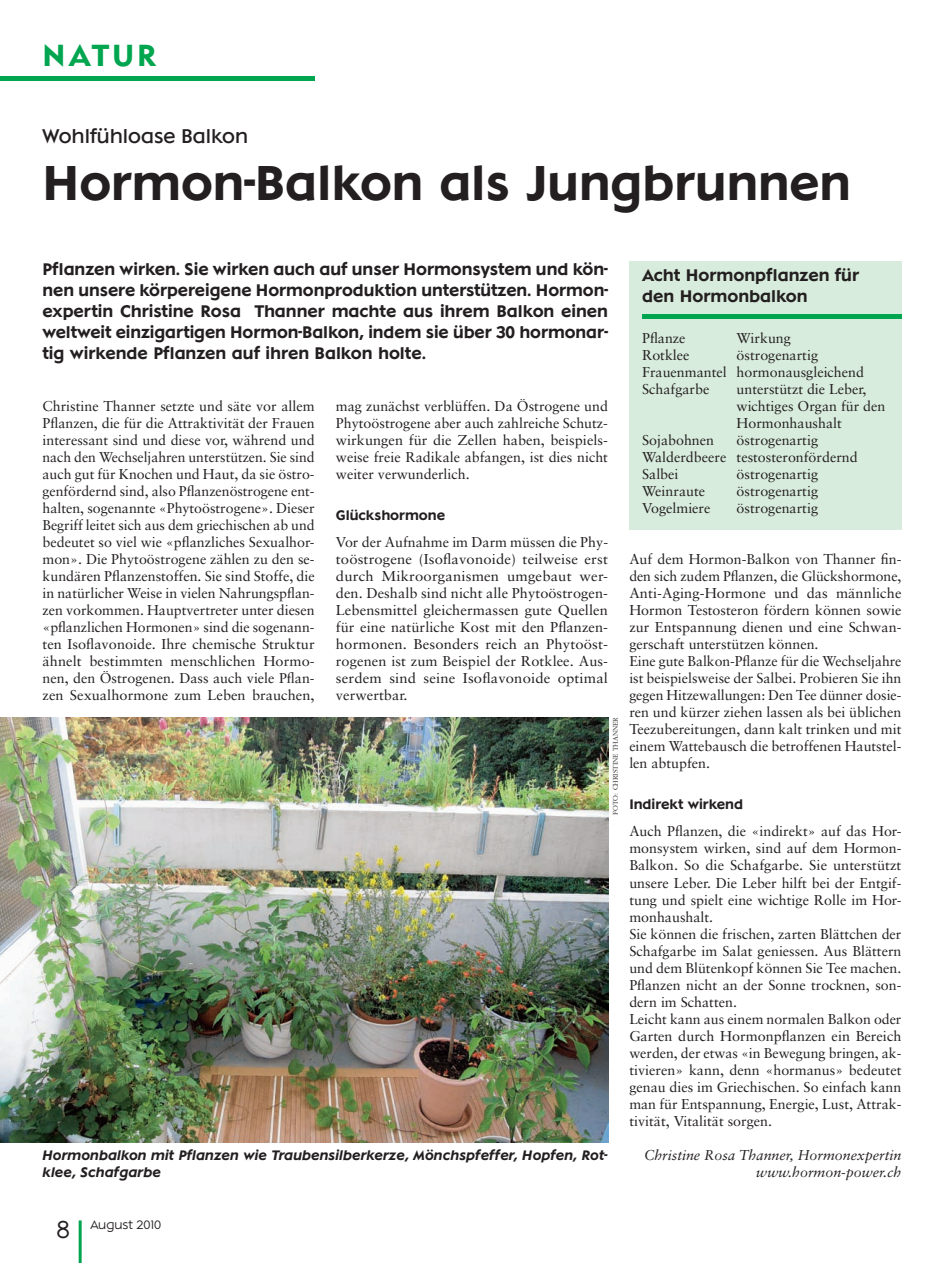
<style>
.page{position:relative;width:944px;height:1263px;background:#fff}
.page>*{position:absolute;margin:0;border:0;box-sizing:border-box;transform-origin:0 0}
.t1{font:500 48px "Nivea";color:#231f20}
.t2{font:500 30px "Nivea";letter-spacing:.1em;color:#00a54f}
.t3{font:300 24px "Nivea";color:#231f20}
.t4{font:19.5px "Nivea";color:#231f20}
.t5{font:500 16.5px/21px "Nivea";color:#231f20;text-align:justify}
.t6{font:14.25px/17px "Sabon";color:#231f20}
.t7{font:italic 14.25px/17px "Sabon";color:#231f20;text-align:right}
.t8{font:italic 500 13.5px/17px "Nivea";color:#231f20}
.t9{font:500 13.5px "Nivea";color:#231f20}
.t10{font:300 12px "Nivea";color:#231f20}
.t11{font:300 7.5px "Garamond";color:#231f20}
</style>
<div class="page">
<hr style="left:79px;top:1220px;width:3px;height:43px;background:#00a54f">
<hr style="left:0;top:77px;width:315px;height:4px;background:#00a54f">
<div style="left:629px;top:262px;width:272px;height:268px;background:#d8ecdd"></div>
<hr style="left:642px;top:314px;width:259px;height:4px;background:#00a54f">
<img style="left:0;top:717px;width:608px;height:426px">
<h2 class="t2" style="left:43px;top:44px;width:115px">NATUR</h2>
<h3 class="t4" style="left:43px;top:129px;width:207px">Wohlfühloase Balkon</h3>
<h1 class="t1" style="left:43px;top:165px;width:810px">Hormon-Balkon als Jungbrunnen</h1>
<p class="t5" style="left:43px;top:260px;width:567px">Pflanzen wirken. Sie wirken auch auf unser Hormonsystem und kön&shy;nen unsere körpereigene Hormonproduktion unterstützen. Hormon&shy;expertin Christine Rosa Thanner machte aus ihrem Balkon einen weltweit einzigartigen Hormon-Balkon, indem sie über 30 hormonar&shy;tig wirkende Pflanzen auf ihren Balkon holte.</p>
<p class="t6" style="left:43px;top:399px;width:274px;text-align:justify">Christine Thanner setzte und säte vor allem Pflanzen, die für die Attraktivität der Frauen interessant sind und diese vor, während und nach den Wechseljahren unterstützen. Sie sind auch gut für Knochen und Haut, da sie östro&shy;genfördernd sind, also Pflanzenöstrogene ent&shy;halten, sogenannte «Phytoöstrogene». Dieser Begriff leitet sich aus dem griechischen ab und bedeutet so viel wie «pflanzliches Sexualhor&shy;mon». Die Phytoöstrogene zählen zu den se&shy;kundären Pflanzenstoffen. Sie sind Stoffe, die in natürlicher Weise in vielen Nahrungspflan&shy;zen vorkommen. Hauptvertreter unter diesen «pflanzlichen Hormonen» sind die sogenann&shy;ten Isoflavonoide. Ihre chemische Struktur ähnelt bestimmten menschlichen Hormo&shy;nen, den Östrogenen. Dass auch viele Pflan&shy;zen Sexualhormone zum Leben brauchen,</p>
<p class="t6" style="left:336px;top:399px;width:274px;text-align:justify">mag zunächst verblüffen. Da Östrogene und Phytoöstrogene aber auch zahlreiche Schutz&shy;wirkungen für die Zellen haben, beispiels&shy;weise freie Radikale abfangen, ist dies nicht weiter verwunderlich.</p>
<p class="t9" style="left:336px;top:510px;width:111px">Glückshormone</p>
<p class="t6" style="left:336px;top:535px;width:274px;text-align:justify">Vor der Aufnahme im Darm müssen die Phy&shy;toöstrogene (Isoflavonoide) teilweise erst durch Mikroorganismen umgebaut wer&shy;den. Deshalb sind nicht alle Phytoöstrogen-Lebensmittel gleichermassen gute Quellen für eine natürliche Kost mit den Pflanzen&shy;hormonen. Besonders reich an Phytoöst&shy;rogenen ist zum Beispiel der Rotklee. Aus&shy;serdem sind seine Isoflavonoide optimal verwertbar.</p>
<p class="t11" style="left:613px;top:815px;width:99px;rotate:-90deg">FOTO: CHRISTINE THANNER</p>
<p class="t8" style="left:43px;top:1148px;width:567px">Hormonbalkon mit Pflanzen wie Traubensilberkerze, Mönchspfeffer, Hopfen, Rot&shy;klee, Schafgarbe</p>
<p class="t5" style="left:642px;top:267px;width:219px">Acht Hormonpflanzen für den Hormonbalkon</p>
<p class="t6" style="left:642px;top:331px;width:45px">Pflanze</p>
<p class="t6" style="left:737px;top:331px;width:56px">Wirkung</p>
<p class="t6" style="left:642px;top:348px;width:49px">Rotklee</p>
<p class="t6" style="left:642px;top:348px;width:223px;text-indent:95px">östrogenartig<br>Frauenmantel hormonausgleichend<br>Schafgarbe</p>
<p class="t6" style="left:737px;top:382px;width:150px">unterstützt die Leber, wichtiges Organ für den<br>Hormonhaushalt</p>
<p class="t6" style="left:642px;top:433px;width:74px">Sojabohnen</p>
<p class="t6" style="left:642px;top:433px;width:217px;text-indent:95px">östrogenartig<br>Walderdbeere testosteronfördernd<br>Salbei</p>
<p class="t6" style="left:737px;top:467px;width:83px">östrogenartig</p>
<p class="t6" style="left:642px;top:484px;width:65px">Weinraute</p>
<p class="t6" style="left:737px;top:484px;width:83px">östrogenartig</p>
<p class="t6" style="left:642px;top:501px;width:70px">Vogelmiere</p>
<p class="t6" style="left:737px;top:501px;width:83px">östrogenartig</p>
<p class="t6" style="left:629px;top:552px;width:274px">Auf dem Hormon-Balkon von Thanner fin&shy;den sich zudem Pflanzen, die Glückshormone, Anti-Aging-Hormone und das männliche Hormon Testosteron fördern können sowie zur Entspannung dienen und eine Schwan&shy;gerschaft unterstützen können.<br>Eine gute Balkon-Pflanze für die Wechseljahre ist beispielsweise der Salbei. Probieren Sie ihn gegen Hitzewallungen: Den Tee dünner dosie&shy;ren und kürzer ziehen lassen als bei üblichen Teezubereitungen, dann kalt trinken und mit einem Wattebausch die betroffenen Hautstel&shy;len abtupfen.</p>
<p class="t9" style="left:629px;top:800px;width:115px">Indirekt wirkend</p>
<p class="t6" style="left:629px;top:824px;width:274px">Auch Pflanzen, die «indirekt» auf das Hor&shy;monsystem wirken, sind auf dem Hormon-Balkon. So die Schafgarbe. Sie unterstützt unsere Leber. Die Leber hilft bei der Entgif&shy;tung und spielt eine wichtige Rolle im Hor&shy;monhaushalt.<br>Sie können die frischen, zarten Blättchen der Schafgarbe im Salat geniessen. Aus Blättern und dem Blütenkopf können Sie Tee machen.<br>Pflanzen nicht an der Sonne trocknen, son&shy;dern im Schatten.<br>Leicht kann aus einem normalen Balkon oder Garten durch Hormonpflanzen ein Bereich werden, der etwas «in Bewegung bringen, ak&shy;tivieren» kann, denn «hormanus» bedeutet genau dies im Griechischen. So einfach kann man für Entspannung, Energie, Lust, Attrak&shy;tivität, Vitalität sorgen.</p>
<p class="t7" style="left:644px;top:1147px;width:259px">Christine Rosa Thanner, Hormonexpertin www.hormon-power.ch</p>
<h3 class="t3" style="left:56px;top:1220px;width:16px">8</h3>
<p class="t10" style="left:90px;top:1220px;width:72px">August 2010</p>
</div>
